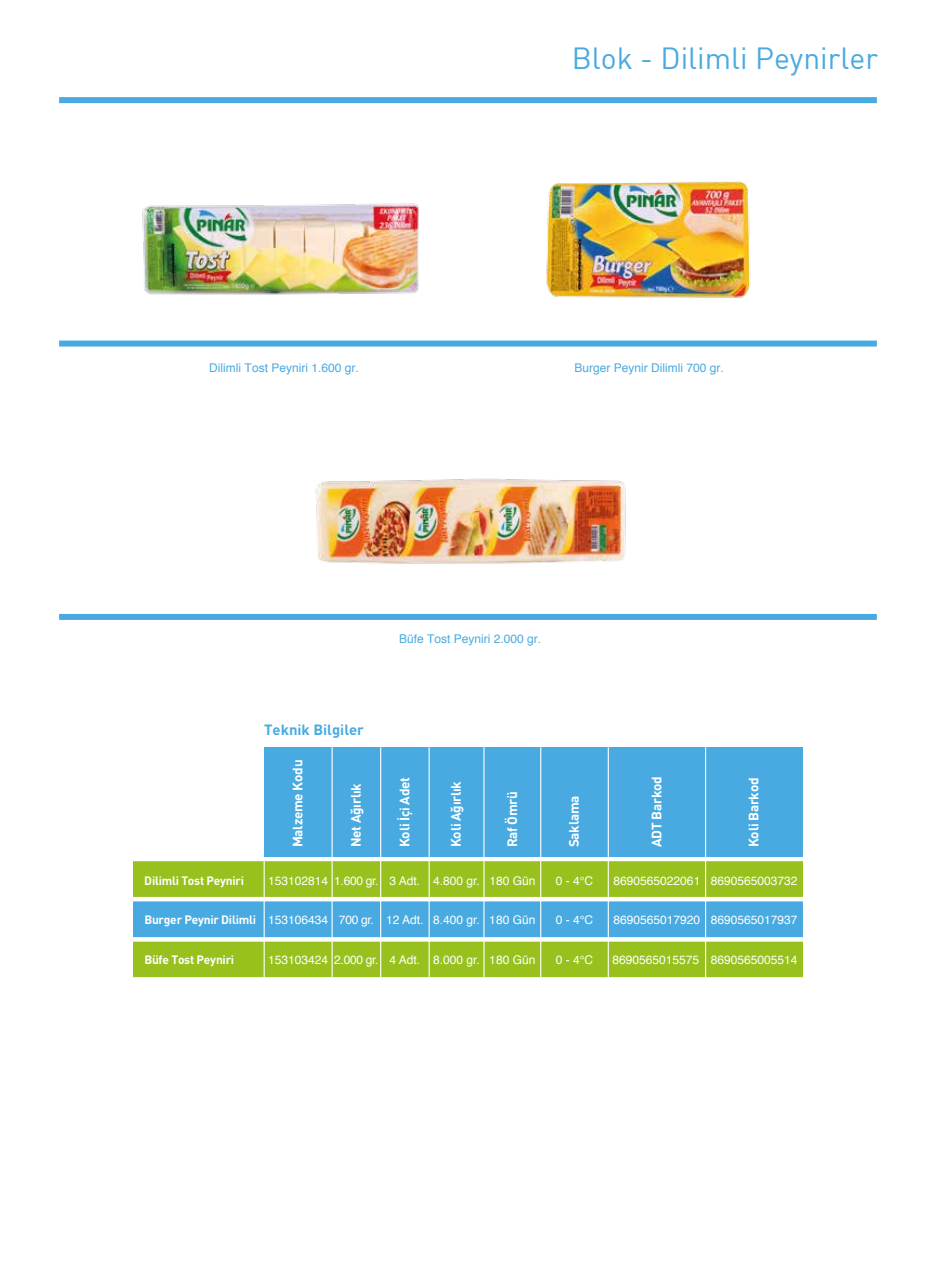
<style>
.page{position:relative;width:936px;height:1263px;background:#fff}
.page>*{position:absolute;margin:0;border:0;box-sizing:border-box;transform-origin:0 0}
.t1{font:30px "DIN";color:#48aae0}
.t2{font:700 14.7px "DIN Pro";color:#48aae0}
.t3{font:700 13.5px "DIN Pro";letter-spacing:-.02em;color:#fff}
.t4{font:12px "Helvetica";color:#fff}
.t5{font:12px "Helvetica";color:#48aae0}
.t6{font:700 12px "DIN Pro";letter-spacing:-.02em;color:#fff}
.s1{font-family:"DIN Pro";font-weight:700}
</style>
<div class="page">
<div style="left:133px;top:859px;width:669px;height:120px;background:#98c11e"></div>
<div style="left:133px;top:899px;width:669px;height:40px;background:#48aae0"></div>
<hr style="left:133px;top:857px;width:669px;height:4px;background:#fff">
<hr style="left:133px;top:897px;width:669px;height:4px;background:#fff">
<div style="left:133px;top:937px;width:669px;height:5px;background:#fff"></div>
<div style="left:133px;top:977px;width:669px;height:5px;background:#fff"></div>
<div style="left:264px;top:747px;width:538px;height:109px;background:#48aae0"></div>
<hr style="left:263px;top:859px;width:2px;height:241px;background:#fff">
<hr style="left:331px;top:747px;width:1px;height:353px;background:#fff">
<hr style="left:380px;top:747px;width:1px;height:353px;background:#fff">
<hr style="left:428px;top:747px;width:1px;height:353px;background:#fff">
<hr style="left:483px;top:747px;width:1px;height:353px;background:#fff">
<hr style="left:540px;top:747px;width:1px;height:353px;background:#fff">
<hr style="left:607px;top:747px;width:1px;height:353px;background:#fff">
<hr style="left:705px;top:747px;width:1px;height:353px;background:#fff">
<div style="left:59px;top:97px;width:817px;height:6px;background:#48aae0"></div>
<div style="left:59px;top:614px;width:817px;height:6px;background:#48aae0"></div>
<div style="left:59px;top:341px;width:817px;height:6px;background:#48aae0"></div>
<img style="left:142px;top:203px;width:277px;height:92px">
<img style="left:546px;top:181px;width:205px;height:117px">
<img style="left:315px;top:478px;width:311px;height:86px">
<h1 class="t1" style="left:571px;top:39px;width:307px">Blok - Dilimli Peynirler</h1>
<p class="t5" style="left:209px;top:359px;width:151px">Dilimli Tost Peyniri 1.600 gr.</p>
<p class="t5" style="left:574px;top:359px;width:151px">Burger Peynir Dilimli 700 gr.</p>
<p class="t5" style="left:399px;top:629px;width:144px">Büfe Tost Peyniri 2.000 gr.</p>
<p class="t2" style="left:264px;top:717px;width:101px">Teknik Bilgiler</p>
<p class="t3" style="left:286px;top:847px;width:89px;rotate:-90deg">Malzeme Kodu</p>
<p class="t3" style="left:344px;top:847px;width:65px;rotate:-90deg">Net Ağırlık</p>
<p class="t3" style="left:393px;top:847px;width:72px;rotate:-90deg">Koli İçi Adet</p>
<p class="t3" style="left:445px;top:847px;width:68px;rotate:-90deg">Koli Ağırlık</p>
<p class="t3" style="left:501px;top:847px;width:58px;rotate:-90deg">Raf Ömrü</p>
<p class="t3" style="left:562px;top:847px;width:53px;rotate:-90deg">Saklama</p>
<p class="t3" style="left:645px;top:847px;width:72px;rotate:-90deg">ADT Barkod</p>
<p class="t3" style="left:742px;top:847px;width:71px;rotate:-90deg">Koli Barkod</p>
<p class="t6" style="left:144px;top:871px;width:101px">Dilimli Tost Peyniri</p>
<p class="t4" style="left:268px;top:872px;width:269px">153102814 1.600 gr. 3 Adt. 4.800 gr. 180 Gün</p>
<p class="t4" style="left:555px;top:872px;width:39px">0 - 4°C</p>
<p class="t4" style="left:613px;top:872px;width:185px">8690565022061 8690565003732</p>
<p class="t4" style="left:144px;top:911px;width:392px"><span class="s1">Burger Peynir Dilimli</span> 153106434 700 gr. 12 Adt. 8.400 gr. 180 Gün</p>
<p class="t4" style="left:555px;top:911px;width:39px">0 - 4°C</p>
<p class="t4" style="left:613px;top:911px;width:185px">8690565017920 8690565017937</p>
<p class="t6" style="left:144px;top:949px;width:91px">Büfe Tost Peyniri</p>
<p class="t4" style="left:268px;top:950px;width:269px">153103424 2.000 gr. 4 Adt. 8.000 gr. 180 Gün</p>
<p class="t4" style="left:555px;top:950px;width:39px">0 - 4°C</p>
<p class="t4" style="left:612px;top:950px;width:186px">8690565015575 8690565005514</p>
</div>
